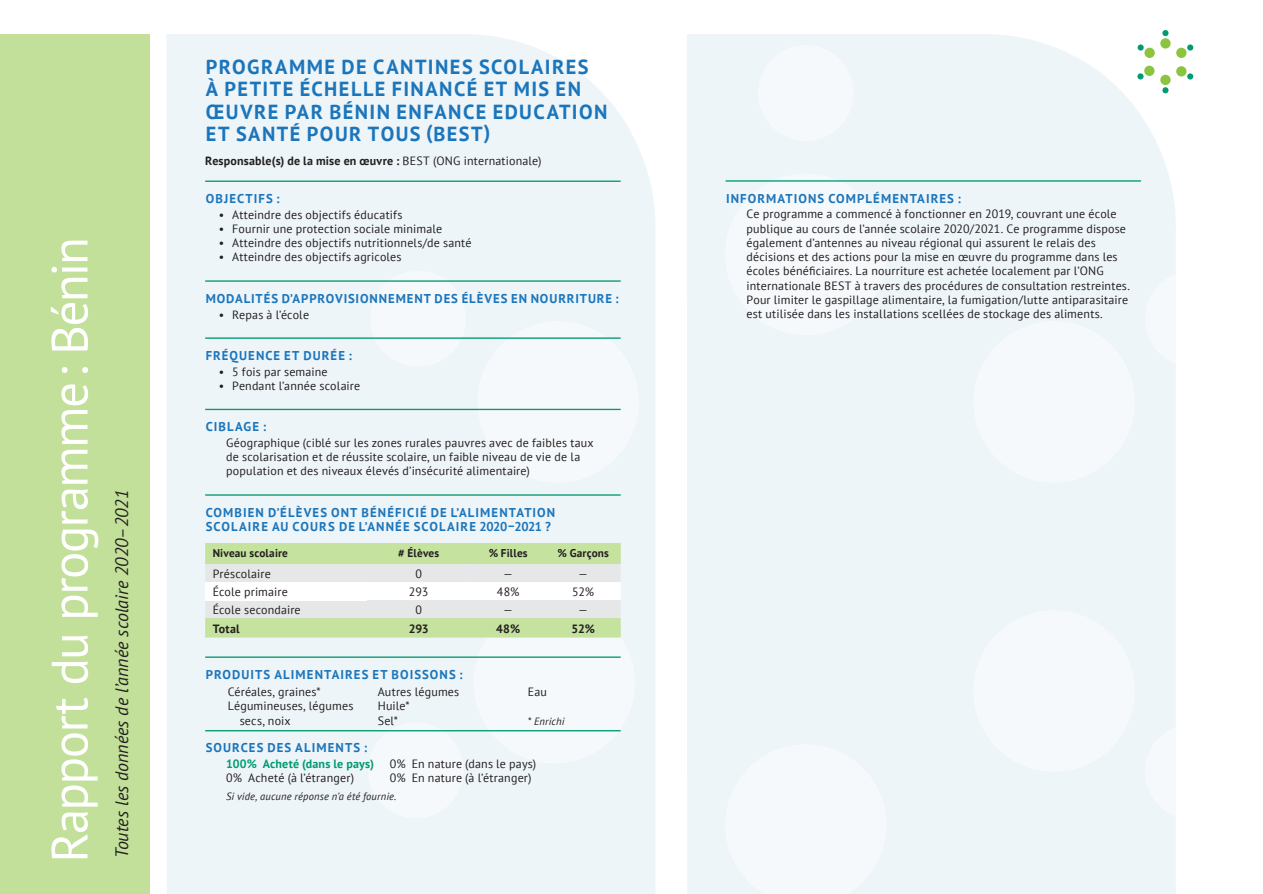
<style>
.page{position:relative;width:1263px;height:894px;background:#fff}
.page>*{position:absolute;margin:0;border:0;box-sizing:border-box;transform-origin:0 0}
.t1{font:51px "PT Sans";letter-spacing:-.035em;color:#fff}
.t2{font:700 20.25px/22.5px "PT Sans";letter-spacing:.07em;color:#1b75bb}
.t3{font:italic 18px "PT Sans";color:#231f20}
.t4{font:700 12.75px/14.2px "PT Sans";letter-spacing:.085em;color:#1b75bb}
.t5{font:12px/14.2px "PT Sans";letter-spacing:.015em;color:#231f20}
.t6{font:700 12px "PT Sans";letter-spacing:.015em;color:#231f20}
.t7{font:700 12px "PT Sans";letter-spacing:.015em;color:#009b72}
.t8{font:700 11.25px "PT Sans";letter-spacing:.015em;color:#231f20}
.t9{font:italic 10.5px "PT Sans";letter-spacing:.015em;color:#231f20}
.s1{font-weight:400}
</style>
<div class="page">
<div style="left:167px;top:34px;width:488px;height:859px;background:#eef5f9"></div>
<div style="left:687px;top:31px;width:493px;height:862px;background:#eef5f9"></div>
<div style="left:477px;top:321px;width:161px;height:161px;background:#f6f9fb;border-radius:50%"></div>
<div style="left:725px;top:174px;width:161px;height:161px;background:#f6f9fb;border-radius:50%"></div>
<div style="left:973px;top:321px;width:161px;height:161px;background:#f6f9fb;border-radius:50%"></div>
<div style="left:973px;top:610px;width:161px;height:161px;background:#f6f9fb;border-radius:50%"></div>
<div style="left:725px;top:744px;width:161px;height:149px;background:#f6f9fb"></div>
<div style="left:474px;top:602px;width:161px;height:161px;background:#f6f9fb;border-radius:50%"></div>
<div style="left:1145px;top:271px;width:95px;height:95px;background:#fff;border-radius:50%"></div>
<div style="left:1145px;top:723px;width:95px;height:96px;background:#fff;border-radius:50%"></div>
<div style="left:368px;top:722px;width:95px;height:96px;background:#f6f9fb;border-radius:50%"></div>
<div style="left:370px;top:271px;width:96px;height:95px;background:#f6f9fb;border-radius:50%"></div>
<div style="left:758px;top:45px;width:95px;height:96px;background:#f6f9fb;border-radius:50%"></div>
<div style="left:0;top:34px;width:150px;height:859px;background:#c2e099"></div>
<div style="left:1144px;top:48px;width:10px;height:10px;background:#8bc53f;border-radius:50%"></div>
<div style="left:1160px;top:38px;width:10px;height:11px;background:#8bc53f;border-radius:50%"></div>
<div style="left:1176px;top:48px;width:10px;height:10px;background:#8bc53f;border-radius:50%"></div>
<div style="left:1176px;top:66px;width:10px;height:10px;background:#8bc53f;border-radius:50%"></div>
<div style="left:1160px;top:75px;width:10px;height:10px;background:#8bc53f;border-radius:50%"></div>
<div style="left:1144px;top:66px;width:10px;height:10px;background:#8bc53f;border-radius:50%"></div>
<div style="left:1187px;top:44px;width:6px;height:7px;background:#009b72;border-radius:50%"></div>
<svg style="left:1187px;top:73px;width:6px;height:6px"></svg>
<svg style="left:1162px;top:87px;width:6px;height:6px"></svg>
<svg style="left:1137px;top:73px;width:6px;height:6px"></svg>
<div style="left:1137px;top:44px;width:6px;height:7px;background:#009b72;border-radius:50%"></div>
<svg style="left:1162px;top:30px;width:6px;height:6px"></svg>
<hr style="left:725px;top:180px;width:416px;height:1px;background:#009b72">
<hr style="left:205px;top:180px;width:415px;height:2px;background:#009b72">
<hr style="left:205px;top:280px;width:415px;height:1px;background:#009b72">
<hr style="left:205px;top:337px;width:415px;height:1px;background:#009b72">
<hr style="left:205px;top:408px;width:415px;height:2px;background:#009b72">
<hr style="left:205px;top:494px;width:415px;height:1px;background:#009b72">
<hr style="left:205px;top:656px;width:415px;height:1px;background:#009b72">
<hr style="left:205px;top:729px;width:415px;height:2px;background:#009b72">
<svg style="left:205px;top:542px;width:416px;height:95px"></svg>
<h1 class="t1" style="left:37px;top:862px;width:626px;rotate:-90deg">Rapport du programme: Bénin</h1>
<h3 class="t3" style="left:110px;top:857px;width:369px;rotate:-90deg">Toutes les données de l’année scolaire 2020–2021</h3>
<h2 class="t2" style="left:206px;top:55px;width:403px">PROGRAMME DE CANTINES SCOLAIRES<br>À PETITE ÉCHELLE FINANCÉ ET MIS EN<br>ŒUVRE PAR BÉNIN ENFANCE EDUCATION<br>ET SANTÉ POUR TOUS (BEST)</h2>
<p class="t6" style="left:205px;top:152px;width:338px">Responsable(s) de la mise en œuvre : <span class="s1">BEST (ONG internationale)</span></p>
<p class="t4" style="left:206px;top:191px;width:75px">OBJECTIFS :</p>
<p class="t5" style="left:219px;top:207px;width:185px">• Atteindre des objectifs éducatifs</p>
<p class="t5" style="left:219px;top:221px;width:225px">• Fournir une protection sociale minimale</p>
<p class="t5" style="left:219px;top:235px;width:254px">• Atteindre des objectifs nutritionnels/de santé</p>
<p class="t5" style="left:219px;top:250px;width:184px">• Atteindre des objectifs agricoles</p>
<p class="t4" style="left:206px;top:291px;width:414px">MODALITÉS D’APPROVISIONNEMENT DES ÉLÈVES EN NOURRITURE :</p>
<p class="t5" style="left:219px;top:307px;width:92px">• Repas à l’école</p>
<p class="t4" style="left:206px;top:348px;width:148px">FRÉQUENCE ET DURÉE :</p>
<p class="t5" style="left:219px;top:364px;width:110px">• 5 fois par semaine</p>
<p class="t5" style="left:219px;top:378px;width:143px">• Pendant l’année scolaire</p>
<p class="t4" style="left:206px;top:419px;width:62px">CIBLAGE :</p>
<p class="t5" style="left:226px;top:435px;width:369px">Géographique (ciblé sur les zones rurales pauvres avec de faibles taux de scolarisation et de réussite scolaire, un faible niveau de vie de la population et des niveaux élevés d’insécurité alimentaire)</p>
<p class="t4" style="left:206px;top:504px;width:351px">COMBIEN D’ÉLÈVES ONT BÉNÉFICIÉ DE L’ALIMENTATION<br>SCOLAIRE AU COURS DE L’ANNÉE SCOLAIRE 2020–2021 ?</p>
<p class="t8" style="left:213px;top:545px;width:77px">Niveau scolaire</p>
<p class="t8" style="left:398px;top:545px;width:42px"># Élèves</p>
<p class="t8" style="left:489px;top:545px;width:40px">% Filles</p>
<p class="t8" style="left:557px;top:545px;width:53px">% Garçons</p>
<p class="t5" style="left:213px;top:565px;width:60px">Préscolaire</p>
<p class="t5" style="left:415px;top:565px;width:8px">0</p>
<p class="t5" style="left:213px;top:583px;width:77px">École primaire</p>
<p class="t5" style="left:409px;top:583px;width:21px">293</p>
<p class="t5" style="left:497px;top:583px;width:24px">48%</p>
<p class="t5" style="left:572px;top:583px;width:24px">52%</p>
<p class="t5" style="left:213px;top:601px;width:89px">École secondaire</p>
<p class="t5" style="left:415px;top:601px;width:8px">0</p>
<p class="t6" style="left:213px;top:620px;width:28px">Total</p>
<p class="t6" style="left:409px;top:620px;width:22px">293</p>
<p class="t6" style="left:496px;top:620px;width:25px">48%</p>
<p class="t6" style="left:571px;top:620px;width:25px">52%</p>
<p class="t4" style="left:206px;top:666px;width:258px">PRODUITS ALIMENTAIRES ET BOISSONS :</p>
<p class="t5" style="left:228px;top:684px;width:95px">Céréales, graines*</p>
<p class="t5" style="left:228px;top:698px;width:127px">Légumineuses, légumes</p>
<p class="t5" style="left:240px;top:712px;width:53px">secs, noix</p>
<p class="t5" style="left:378px;top:684px;width:83px">Autres légumes<br>Huile*<br>Sel*</p>
<p class="t5" style="left:528px;top:684px;width:21px">Eau</p>
<p class="t9" style="left:528px;top:714px;width:38px">* Enrichi</p>
<p class="t4" style="left:206px;top:740px;width:163px">SOURCES DES ALIMENTS :</p>
<p class="t7" style="left:226px;top:755px;width:149px">100% Acheté (dans le pays)</p>
<p class="t5" style="left:390px;top:756px;width:148px">0% En nature (dans le pays)</p>
<p class="t5" style="left:226px;top:770px;width:129px">0% Acheté (à l’étranger)</p>
<p class="t5" style="left:390px;top:770px;width:143px">0% En nature (à l’étranger)</p>
<p class="t9" style="left:226px;top:789px;width:172px">Si vide, aucune réponse n’a été fournie.</p>
<p class="t4" style="left:726px;top:191px;width:236px">INFORMATIONS COMPLÉMENTAIRES :</p>
<p class="t5" style="left:746px;top:207px;width:385px">Ce programme a commencé à fonctionner en 2019, couvrant une école publique au cours de l’année scolaire 2020/2021. Ce programme dispose également d’antennes au niveau régional qui assurent le relais des décisions et des actions pour la mise en œuvre du programme dans les écoles bénéficiaires. La nourriture est achetée localement par l’ONG internationale BEST à travers des procédures de consultation restreintes.<br>Pour limiter le gaspillage alimentaire, la fumigation/lutte antiparasitaire est utilisée dans les installations scellées de stockage des aliments.</p>
</div>
